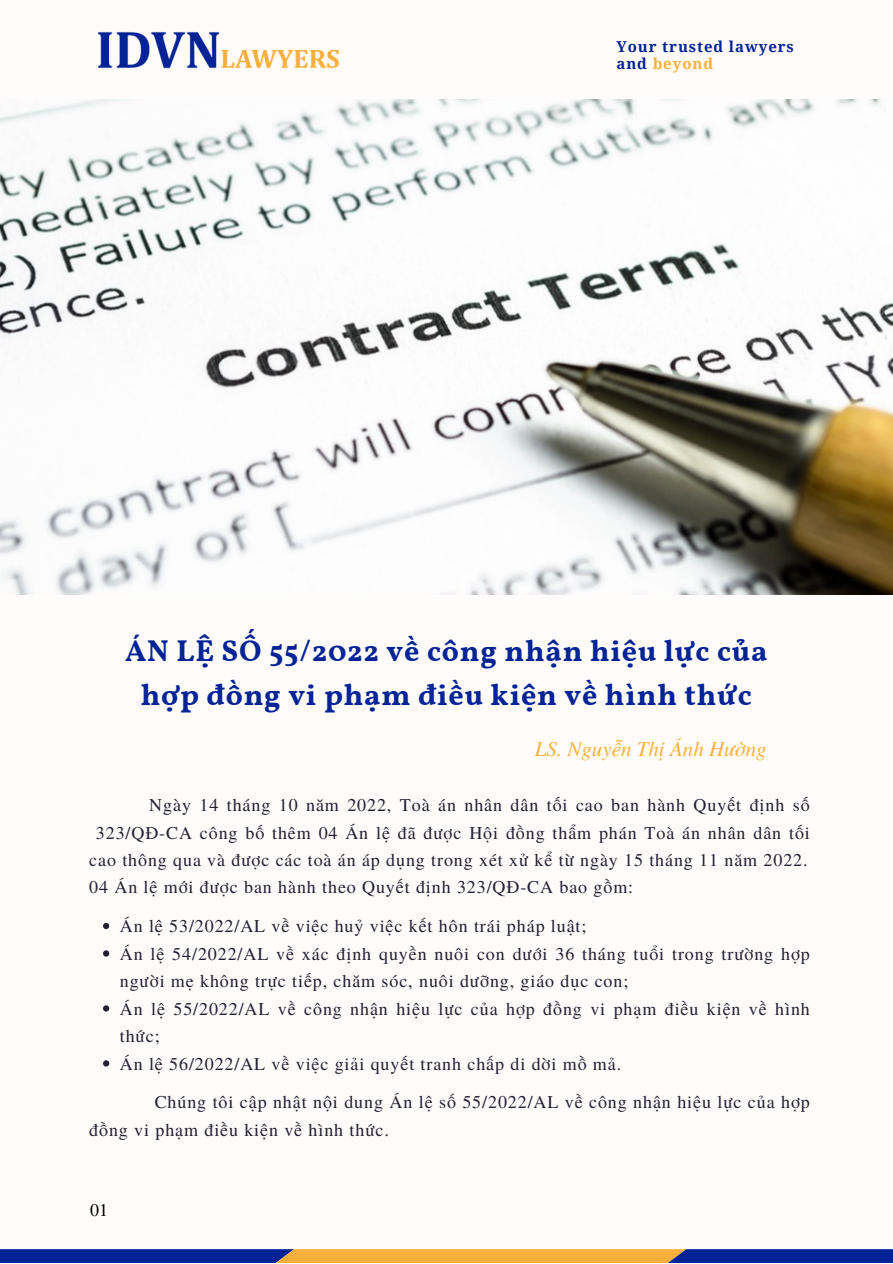
<style>
.page{position:relative;width:893px;height:1264px;background:#fff}
.page>*{position:absolute;margin:0;border:0;box-sizing:border-box;transform-origin:0 0}
.t1{font:700 30px/43.8px "Vollkorn";letter-spacing:.025em;color:#002395;text-align:center}
.t2{font:italic 21px "Te X Gyre Termes";color:#fbb03b}
.t3{font:18px/27.5px "Te X Gyre Termes";letter-spacing:.05em;color:#222130}
.t4{font:18px "Te X Gyre Termes";color:#000}
.t5{font:700 15px/16.8px "Noto Serif";letter-spacing:.06em;color:#002395}
.s1{color:#fbb03b}
</style>
<div class="page">
<div style="left:0;top:0;width:892px;height:1262px;background:#fffcfb"></div>
<svg style="left:0;top:1249px;width:892px;height:13px"></svg>
<svg style="left:103px;top:922px;width:6px;height:7px"></svg>
<svg style="left:103px;top:950px;width:6px;height:6px"></svg>
<svg style="left:103px;top:1005px;width:6px;height:6px"></svg>
<svg style="left:103px;top:1060px;width:6px;height:6px"></svg>
<img style="left:0;top:99px;width:892px;height:495px">
<img style="left:97px;top:32px;width:243px;height:37px">
<p class="t5" style="left:616px;top:38px;width:179px">Your trusted lawyers and <span class="s1">beyond</span></p>
<h1 class="t1" style="left:125px;top:631px;width:643px">ÁN LỆ SỐ 55/2022 về công nhận hiệu lực của hợp đồng vi phạm điều kiện về hình thức</h1>
<p class="t2" style="left:534px;top:733px;width:233px">LS. Nguyễn Thị Ánh Hường</p>
<p class="t3" style="left:149px;top:790px;width:661px">Ngày 14 tháng 10 năm 2022, Toà án nhân dân tối cao ban hành Quyết định số</p>
<p class="t3" style="left:96px;top:817px;width:715px">323/QĐ-CA công bố thêm 04 Án lệ đã được Hội đồng thẩm phán Toà án nhân dân tối</p>
<p class="t3" style="left:89px;top:845px;width:719px">cao thông qua và được các toà án áp dụng trong xét xử kể từ ngày 15 tháng 11 năm 2022.</p>
<p class="t3" style="left:89px;top:872px;width:545px">04 Án lệ mới được ban hành theo Quyết định 323/QĐ-CA bao gồm:</p>
<p class="t3" style="left:120px;top:911px;width:691px">Án lệ 53/2022/AL về việc huỷ việc kết hôn trái pháp luật;<br>Án lệ 54/2022/AL về xác định quyền nuôi con dưới 36 tháng tuổi trong trường hợp người mẹ không trực tiếp, chăm sóc, nuôi dưỡng, giáo dục con;<br>Án lệ 55/2022/AL về công nhận hiệu lực của hợp đồng vi phạm điều kiện về hình thức;<br>Án lệ 56/2022/AL về việc giải quyết tranh chấp di dời mồ mả.</p>
<p class="t3" style="left:89px;top:1087px;width:722px;text-indent:65px">Chúng tôi cập nhật nội dung Án lệ số 55/2022/AL về công nhận hiệu lực của hợp đồng vi phạm điều kiện về hình thức.</p>
<p class="t4" style="left:90px;top:1197px;width:19px">01</p>
</div>
